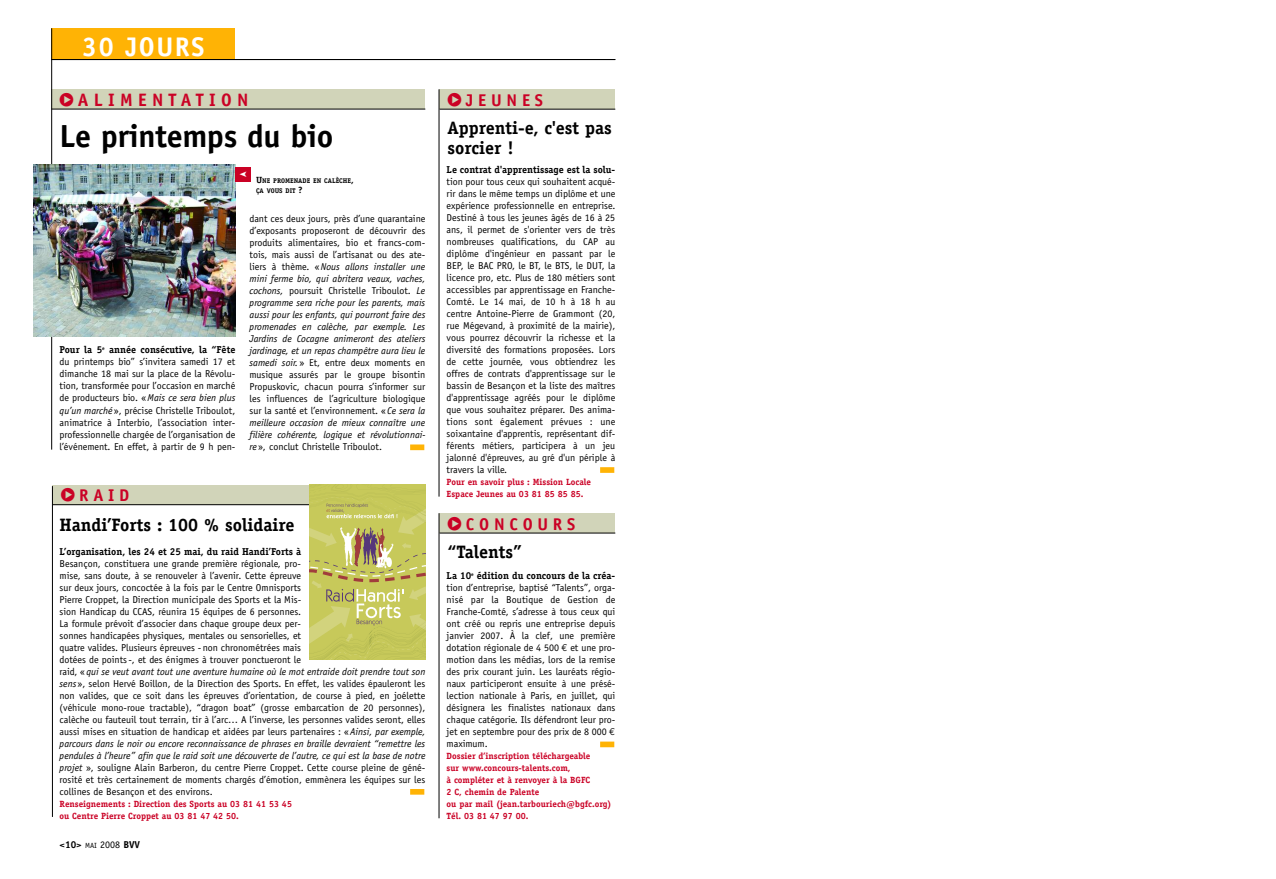
<style>
.page{position:relative;width:1276px;height:879px;background:#fff}
.page>*{position:absolute;margin:0;border:0;box-sizing:border-box;transform-origin:0 0}
.t1{font:700 32px "Officina Sans";letter-spacing:-.01em;color:#000}
.t2{font:700 27px "Officina Sans";letter-spacing:.055em;color:#fff}
.t3{font:700 18px/20px "Officina Serif";color:#000}
.t4{font:700 18px "Officina Sans";letter-spacing:.295em;color:#ca0125}
.t5{font:700 17px "Officina Sans";letter-spacing:.28em;color:#ca0125}
.t6{font:10px/12px "Officina Sans";color:#000;text-align:justify}
.t7{font:700 10px "Officina Serif";color:#000}
.t8{font:700 10px "Officina Sans";color:#000}
.t9{font:700 9px/12px "Officina Serif";color:#ca0125}
.t10{font:700 6.8px/10px "Officina Serif";color:#000}
.s1{font-family:"Combi Numerals Solid";font-weight:400}
.s2{font-style:italic}
.s3{font-size:9px}
.s4{font-family:"Combi Numerals Solid";font-weight:400;font-size:18px}
.s5{font-weight:400;font-size:7.5px}
.s6{font-weight:400}
.s7{font-family:"Euro Mono"}
</style>
<div class="page">
<div style="left:51px;top:28px;width:184px;height:32px;background:#ffb305"></div>
<div style="left:410px;top:789px;width:14px;height:5px;background:#ffb305"></div>
<div style="left:52px;top:485px;width:373px;height:20px;background:#d1d4b9"></div>
<hr style="left:52px;top:504px;width:373px;height:1px;background:#000">
<div style="left:51px;top:89px;width:374px;height:20px;background:#d1d4b9"></div>
<hr style="left:51px;top:109px;width:374px;height:1px;background:#000">
<hr style="left:51px;top:28px;width:1px;height:421px;background:#000">
<hr style="left:52px;top:486px;width:1px;height:331px;background:#000">
<hr style="left:51px;top:59px;width:564px;height:1px;background:#000">
<div style="left:410px;top:444px;width:14px;height:6px;background:#ffb305"></div>
<img style="left:33px;top:164px;width:202px;height:172px">
<svg style="left:309px;top:485px;width:117px;height:174px;background:#c5c465"></svg>
<div style="left:235px;top:167px;width:16px;height:14px;background:#ca0125"></div>
<div style="left:439px;top:89px;width:176px;height:20px;background:#d1d4b9"></div>
<hr style="left:439px;top:109px;width:176px;height:1px;background:#000">
<div style="left:600px;top:467px;width:14px;height:6px;background:#ffb305"></div>
<hr style="left:439px;top:89px;width:1px;height:407px;background:#000">
<div style="left:439px;top:513px;width:176px;height:20px;background:#d1d4b9"></div>
<hr style="left:439px;top:533px;width:176px;height:1px;background:#000">
<div style="left:600px;top:741px;width:14px;height:6px;background:#ffb305"></div>
<hr style="left:439px;top:513px;width:1px;height:305px;background:#000">
<h2 class="t2" style="left:82px;top:37px;width:124px">30 JOURS</h2>
<h3 class="t4" style="left:60px;top:93px;width:190px"><span class="s1">&gt;</span>ALIMENTATION</h3>
<h1 class="t1" style="left:60px;top:124px;width:275px">Le printemps du bio</h1>
<p class="t7" style="left:60px;top:346px;width:177px">Pour la 5<sup>e</sup> année consécutive, la “Fête</p>
<p class="t6" style="left:60px;top:357px;width:177px">du printemps bio” s’invitera samedi 17 et dimanche 18 mai sur la place de la Révolu&shy;tion, transformée pour l’occasion en marché de producteurs bio. «<span class="s2">Mais ce sera bien plus qu’un marché</span> », précise Christelle Triboulot, animatrice à Interbio, l’association inter&shy;professionnelle chargée de l’organisation de l’événement. En effet, à partir de 9 h pen-</p>
<p class="t10" style="left:256px;top:176px;width:99px"><span class="s3">U</span>NE PROMENADE EN CALÈCHE<span class="s3">,<br></span>ÇA VOUS DIT <span class="s3">?</span></p>
<p class="t6" style="left:249px;top:213px;width:177px">dant ces deux jours, près d’une quarantaine d’exposants proposeront de découvrir des produits alimentaires, bio et francs-com&shy;tois, mais aussi de l’artisanat ou des ate&shy;liers à thème. «<span class="s2">Nous allons installer une mini ferme bio, qui abritera veaux, vaches, cochons,</span> poursuit Christelle Triboulot. <span class="s2">Le programme sera riche pour les parents, mais aussi pour les enfants, qui pourront faire des promenades en calèche, par exemple. Les Jardins de Cocagne animeront des ateliers jardinage, et un repas champêtre aura lieu le samedi soir.</span> » Et, entre deux moments en musique assurés par le groupe bisontin Propuskovic, chacun pourra s’informer sur les influences de l’agriculture biologique sur la santé et l’environnement. « <span class="s2">Ce sera la meilleure occasion de mieux connaître une filière cohérente, logique et révolutionnai&shy;re</span> », conclut Christelle Triboulot.</p>
<h3 class="t5" style="left:61px;top:489px;width:70px"><span class="s4">&gt;</span>RAID</h3>
<h3 class="t3" style="left:60px;top:516px;width:236px">Handi’Forts : 100 % solidaire</h3>
<p class="t7" style="left:60px;top:547px;width:243px">L’organisation, les 24 et 25 mai, du raid Handi’Forts à</p>
<p class="t6" style="left:60px;top:558px;width:367px;text-align:left">Besançon, constituera une grande première régionale, pro-<br>mise, sans doute, à se renouveler à l’avenir. Cette épreuve<br>sur deux jours, concoctée à la fois par le Centre Omnisports<br>Pierre Croppet, la Direction municipale des Sports et la Mis-<br>sion Handicap du CCAS, réunira 15 équipes de 6 personnes.<br>La formule prévoit d’associer dans chaque groupe deux per-<br>sonnes handicapées physiques, mentales ou sensorielles, et<br>quatre valides. Plusieurs épreuves -non chronométrées mais<br>dotées de points-, et des énigmes à trouver ponctueront le<br>raid, « <span class="s2">qui se veut avant tout une aventure humaine où le mot entraide doit prendre tout son sens</span> », selon Hervé Boillon, de la Direction des Sports. En effet, les valides épauleront les non valides, que ce soit dans les épreuves d’orientation, de course à pied, en joélette (véhicule mono-roue tractable), “dragon boat” (grosse embarcation de 20 personnes), calèche ou fauteuil tout terrain, tir à l’arc… A l’inverse, les personnes valides seront, elles aussi mises en situation de handicap et aidées par leurs partenaires : «<span class="s2">Ainsi, par exemple, parcours dans le noir ou encore reconnaissance de phrases en braille devraient “remettre les pendules à l’heure” afin que le raid soit une découverte de l’autre, ce qui est la base de notre projet</span> », souligne Alain Barberon, du centre Pierre Croppet. Cette course pleine de géné&shy;rosité et très certainement de moments chargés d’émotion, emmènera les équipes sur les collines de Besançon et des environs.</p>
<p class="t9" style="left:60px;top:798px;width:234px">Renseignements : Direction des Sports au 03 81 41 53 45 ou Centre Pierre Croppet au 03 81 47 42 50.</p>
<p class="t8" style="left:60px;top:840px;width:82px">&lt;10&gt; <span class="s5">MAI</span> <span class="s6">2008</span> BVV</p>
<h3 class="t5" style="left:448px;top:94px;width:97px"><span class="s4">&gt;</span>JEUNES</h3>
<h3 class="t3" style="left:447px;top:119px;width:166px">Apprenti-e, c'est pas sorcier !</h3>
<p class="t7" style="left:447px;top:166px;width:170px">Le contrat d'apprentissage est la solu-</p>
<p class="t6" style="left:447px;top:176px;width:170px">tion pour tous ceux qui souhaitent acqué&shy;rir dans le même temps un diplôme et une expérience professionnelle en entreprise.<br>Destiné à tous les jeunes âgés de 16 à 25 ans, il permet de s'orienter vers de très nombreuses qualifications, du CAP au diplôme d'ingénieur en passant par le BEP, le BAC PRO, le BT, le BTS, le DUT, la licence pro, etc. Plus de 180 métiers sont accessibles par apprentissage en Franche-Comté. Le 14 mai, de 10 h à 18 h au centre Antoine-Pierre de Grammont (20, rue Mégevand, à proximité de la mairie), vous pourrez découvrir la richesse et la diversité des formations proposées. Lors de cette journée, vous obtiendrez les offres de contrats d'apprentissage sur le bassin de Besançon et la liste des maîtres d'apprentissage agréés pour le diplôme que vous souhaitez préparer. Des anima&shy;tions sont également prévues : une soixantaine d'apprentis, représentant dif&shy;férents métiers, participera à un jeu jalonné d'épreuves, au gré d'un périple à travers la ville.</p>
<p class="t9" style="left:447px;top:476px;width:146px">Pour en savoir plus : Mission Locale<br>Espace Jeunes au 03 81 85 85 85.</p>
<h3 class="t5" style="left:448px;top:517px;width:129px"><span class="s4">&gt;</span>CONCOURS</h3>
<h3 class="t3" style="left:447px;top:543px;width:76px">“Talents”</h3>
<p class="t7" style="left:447px;top:572px;width:170px">La 10<sup>e</sup> édition du concours de la créa-</p>
<p class="t6" style="left:447px;top:582px;width:170px">tion d’entreprise, baptisé “Talents”, orga&shy;nisé par la Boutique de Gestion de Franche-Comté, s’adresse à tous ceux qui ont créé ou repris une entreprise depuis janvier 2007. À la clef, une première dotation régionale de 4 500 <span class="s7">€</span> et une pro&shy;motion dans les médias, lors de la remise des prix courant juin. Les lauréats régio&shy;naux participeront ensuite à une présé&shy;lection nationale à Paris, en juillet, qui désignera les finalistes nationaux dans chaque catégorie. Ils défendront leur pro&shy;jet en septembre pour des prix de 8 000 <span class="s7">€ </span>maximum.</p>
<p class="t9" style="left:447px;top:751px;width:166px">Dossier d’inscription téléchargeable<br>sur www.concours-talents.com,<br>à compléter et à renvoyer à la BGFC<br>2 C, chemin de Palente<br>ou par mail (jean.tarbouriech@bgfc.org)<br>Tél. 03 81 47 97 00.</p>
</div>
